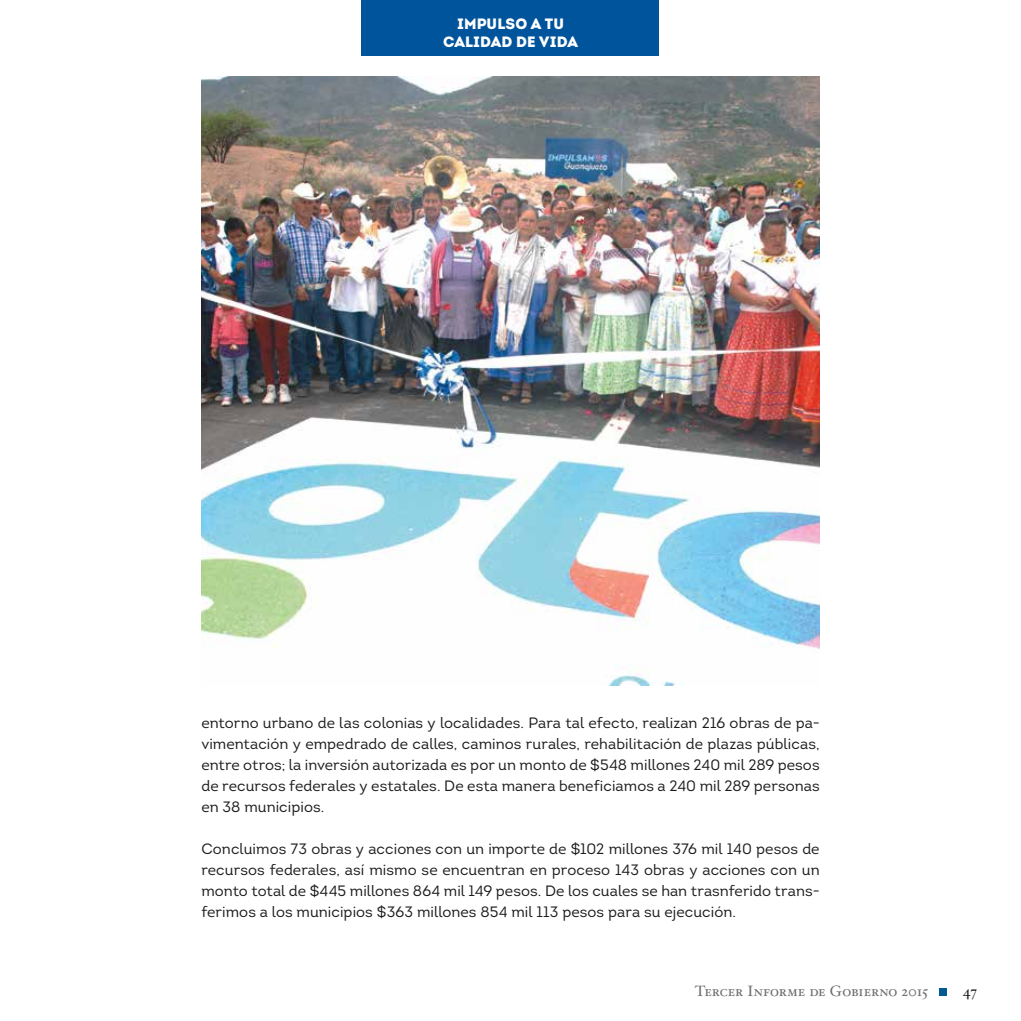
<style>
.page{position:relative;width:1021px;height:1021px;background:#fff}
.page>*{position:absolute;margin:0;border:0;box-sizing:border-box;transform-origin:0 0}
.t1{font:15px/21px "Intro";letter-spacing:.005em;color:#1c1b1b;text-align:justify}
.t2{font:15px "Hoefler Text Roman Small Caps";letter-spacing:-.01em;color:#6b6d6d}
.t3{font:900 15px/18px "Intro";letter-spacing:.01em;color:#fff;text-align:center}
.t4{font:15px "Hoefler Text Roman Small Caps";color:#1c1b1b}
</style>
<div class="page">
<div style="left:939px;top:988px;width:7px;height:8px;background:#005990"></div>
<div style="left:361px;top:0;width:298px;height:55px;background:#00549c"></div>
<img style="left:201px;top:77px;width:618px;height:609px">
<p class="t3" style="left:443px;top:14px;width:136px">IMPULSO A TU<br>CALIDAD DE VIDA</p>
<p class="t1" style="left:201px;top:712px;width:620px">entorno urbano de las colonias y localidades. Para tal efecto, realizan 216 obras de pa&shy;vimentación y empedrado de calles, caminos rurales, rehabilitación de plazas públicas, entre otros; la inversión autorizada es por un monto de $548 millones 240 mil 289 pesos de recursos federales y estatales. De esta manera beneficiamos a 240 mil 289 personas en 38 municipios.</p>
<p class="t1" style="left:201px;top:838px;width:619px">Concluimos 73 obras y acciones con un importe de $102 millones 376 mil 140 pesos de recursos federales, así mismo se encuentran en proceso 143 obras y acciones con un monto total de $445 millones 864 mil 149 pesos. De los cuales se han trasnferido trans&shy;ferimos a los municipios $363 millones 854 mil 113 pesos para su ejecución.</p>
<p class="t2" style="left:694px;top:982px;width:235px">Tercer Informe de Gobierno 2015</p>
<p class="t4" style="left:962px;top:982px;width:16px">47</p>
</div>
